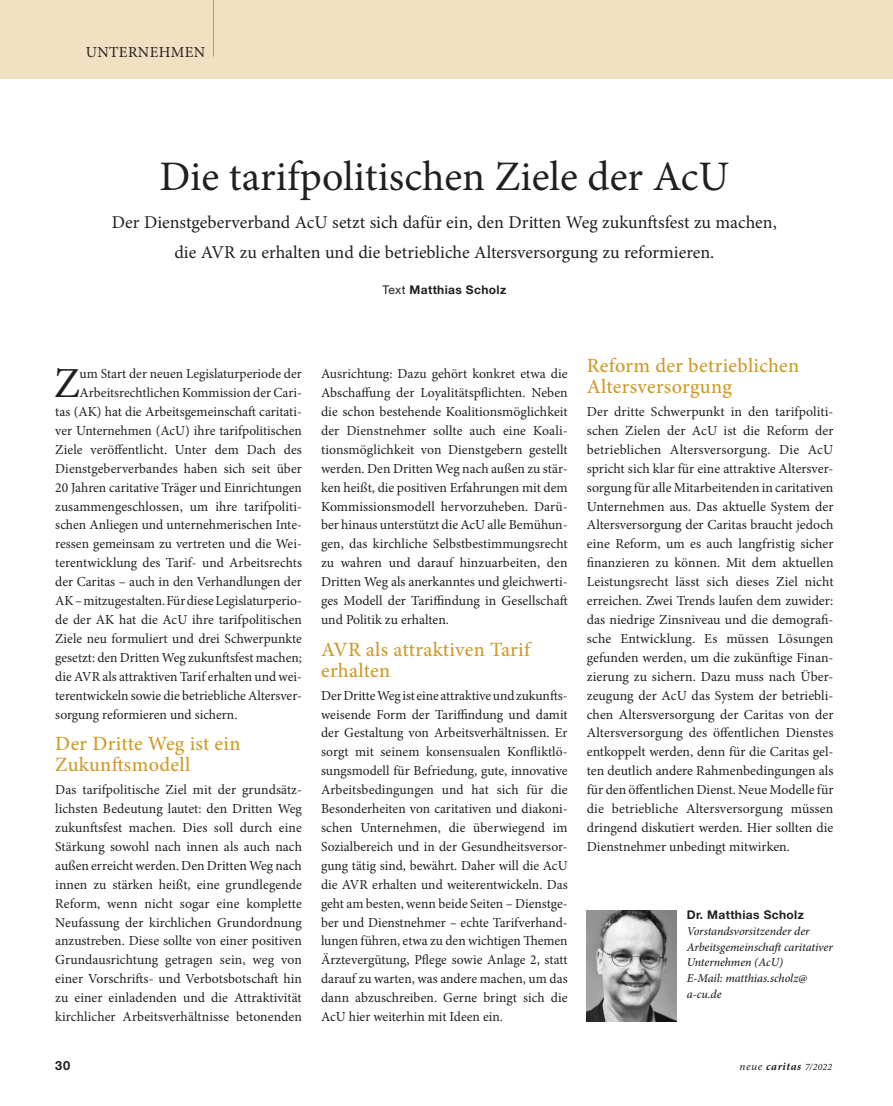
<style>
.page{position:relative;width:893px;height:1106px;background:#fff}
.page>*{position:absolute;margin:0;border:0;box-sizing:border-box;transform-origin:0 0}
.Grundtext_Einleitung{font:42.9px "Minion Pro";color:#231f20}
.Head_-_Artikel__Ü1{font:42px "Minion Pro";color:#231f20}
.ZÜ1_2-zeilig{font:500 20.25px/21px "Minion Pro";letter-spacing:.015em;color:#cf9b2a}
.Head_-_Vorspann{font:18px/29.1px "Minion Pro";color:#231f20;text-align:center}
.Rubrik_links_10_2pt{font:15.3px "Minion Pro";letter-spacing:.025em;color:#231f20}
.Grundtext_ohne_Einzu{font:13.8px/18.9px "Minion Pro";color:#231f20;text-align:justify}
.Grundtext_Einleitung-2{font:13.8px "Minion Pro";color:#231f20}
.t1{font:700 12.75px "Helvetica Neue LT Std";color:#231f20}
.Autor_in__Funktion{font:italic 500 12px/15.8px "Minion Pro";letter-spacing:-.005em;color:#231f20}
.Head_-_Autor_in{font:700 12px "Helvetica Neue LT Std";letter-spacing:.03em;color:#231f20}
.Autor_in__Name{font:700 12px "Helvetica Neue LT Std";letter-spacing:.03em;color:#231f20}
.t2{font:italic 700 11.25px "Minion Pro";letter-spacing:.05em;color:#231f20}
.s1{font-size:13.2px}
.s2{font-weight:400}
.s3{font-weight:400;font-size:9.75px}
</style>
<div class="page">
<div style="left:0;top:0;width:893px;height:79px;background:#f1e0c1"></div>
<hr style="left:213px;top:0;width:1px;height:57px;background:#cf9b2a">
<img style="left:587px;top:910px;width:89px;height:111px">
<p class="Rubrik_links_10_2pt" style="left:86px;top:41px;width:121px">UNTERNEHMEN</p>
<p class="Rubrik_links_10_2pt" style="left:174px;top:41px;width:68px">XXX <span class="s1">xxx</span></p>
<p class="Head_-_Artikel__Ü1" style="left:159px;top:148px;width:571px">Die tarifpolitischen Ziele der AcU</p>
<p class="Head_-_Vorspann" style="left:112px;top:208px;width:666px">Der Dienstgeberverband AcU setzt sich dafür ein, den Dritten Weg zukunftsfest zu machen, die AVR zu erhalten und die betriebliche Altersversorgung zu reformieren.</p>
<p class="Head_-_Autor_in" style="left:382px;top:283px;width:125px"><span class="s2">Text</span> Matthias Scholz</p>
<p class="Grundtext_Einleitung" style="left:54px;top:354px;width:27px">Z</p>
<p class="Grundtext_Einleitung-2" style="left:80px;top:364px;width:224px">um Start der neuen Legislaturperiode der</p>
<p class="Grundtext_Einleitung-2" style="left:80px;top:383px;width:224px">Arbeitsrechtlichen Kommission der Cari-</p>
<p class="Grundtext_Einleitung-2" style="left:55px;top:402px;width:248px">tas (AK) hat die Arbeitsgemeinschaft caritati-</p>
<p class="Grundtext_Einleitung-2" style="left:55px;top:421px;width:248px">ver Unternehmen (AcU) ihre tarifpolitischen</p>
<p class="Grundtext_Einleitung-2" style="left:55px;top:440px;width:248px">Ziele veröffentlicht. Unter dem Dach des</p>
<p class="Grundtext_Einleitung-2" style="left:55px;top:459px;width:248px">Dienstgeberverbandes haben sich seit über</p>
<p class="Grundtext_Einleitung-2" style="left:55px;top:478px;width:248px">20 Jahren caritative Träger und Einrichtungen</p>
<p class="Grundtext_Einleitung-2" style="left:55px;top:497px;width:248px">zusammengeschlossen, um ihre tarifpoliti-</p>
<p class="Grundtext_Einleitung-2" style="left:55px;top:516px;width:248px">schen Anliegen und unternehmerischen Inte-</p>
<p class="Grundtext_Einleitung-2" style="left:55px;top:534px;width:248px">ressen gemeinsam zu vertreten und die Wei-</p>
<p class="Grundtext_Einleitung-2" style="left:55px;top:553px;width:248px">terentwicklung des Tarif- und Arbeitsrechts</p>
<p class="Grundtext_Einleitung-2" style="left:55px;top:572px;width:248px">der Caritas – auch in den Verhandlungen der</p>
<p class="Grundtext_Einleitung-2" style="left:55px;top:591px;width:247px">AK – mitzugestalten. Für diese Legislaturperio-</p>
<p class="Grundtext_Einleitung-2" style="left:55px;top:610px;width:248px">de der AK hat die AcU ihre tarifpolitischen</p>
<p class="Grundtext_Einleitung-2" style="left:55px;top:629px;width:248px">Ziele neu formuliert und drei Schwerpunkte</p>
<p class="Grundtext_Einleitung-2" style="left:55px;top:648px;width:248px">gesetzt: den Dritten Weg zukunftsfest machen;</p>
<p class="Grundtext_Einleitung-2" style="left:55px;top:667px;width:248px">die AVR als attraktiven Tarif erhalten und wei-</p>
<p class="Grundtext_Einleitung-2" style="left:55px;top:686px;width:248px">terentwickeln sowie die betriebliche Altersver-</p>
<p class="Grundtext_Einleitung-2" style="left:55px;top:705px;width:184px">sorgung reformieren und sichern.</p>
<p class="ZÜ1_2-zeilig" style="left:55px;top:733px;width:187px">Der Dritte Weg ist ein<br>Zukunftsmodell</p>
<p class="Grundtext_ohne_Einzu" style="left:55px;top:780px;width:248px">Das tarifpolitische Ziel mit der grundsätz&shy;lichsten Bedeutung lautet: den Dritten Weg zukunftsfest machen. Dies soll durch eine Stärkung sowohl nach innen als auch nach außen erreicht werden. Den Dritten Weg nach innen zu stärken heißt, eine grundlegende Reform, wenn nicht sogar eine komplette Neufassung der kirchlichen Grundordnung anzustreben. Diese sollte von einer positiven Grundausrichtung getragen sein, weg von einer Vorschrifts- und Verbotsbotschaft hin zu einer einladenden und die Attraktivität kirchlicher Arbeitsverhältnisse betonenden</p>
<p class="Grundtext_ohne_Einzu" style="left:321px;top:364px;width:248px">Ausrichtung: Dazu gehört konkret etwa die Abschaffung der Loyalitätspflichten. Neben die schon bestehende Koalitionsmöglichkeit der Dienstnehmer sollte auch eine Koali&shy;tionsmöglichkeit von Dienstgebern gestellt werden. Den Dritten Weg nach außen zu stär&shy;ken heißt, die positiven Erfahrungen mit dem Kommissionsmodell hervorzuheben. Darü&shy;ber hinaus unterstützt die AcU alle Bemühun&shy;gen, das kirchliche Selbstbestimmungsrecht zu wahren und darauf hinzuarbeiten, den Dritten Weg als anerkanntes und gleichwerti&shy;ges Modell der Tariffindung in Gesellschaft und Politik zu erhalten.</p>
<p class="ZÜ1_2-zeilig" style="left:321px;top:639px;width:211px">AVR als attraktiven Tarif erhalten</p>
<p class="Grundtext_ohne_Einzu" style="left:321px;top:686px;width:248px">Der Dritte Weg ist eine attraktive und zukunfts&shy;weisende Form der Tariffindung und damit der Gestaltung von Arbeitsverhältnissen. Er sorgt mit seinem konsensualen Konfliktlö&shy;sungsmodell für Befriedung, gute, innovative Arbeitsbedingungen und hat sich für die Besonderheiten von caritativen und diakoni&shy;schen Unternehmen, die überwiegend im Sozialbereich und in der Gesundheitsversor&shy;gung tätig sind, bewährt. Daher will die AcU die AVR erhalten und weiterentwickeln. Das geht am besten, wenn beide Seiten – Dienstge&shy;ber und Dienstnehmer – echte Tarifverhand&shy;lungen führen, etwa zu den wichtigen Themen Ärztevergütung, Pflege sowie Anlage 2, statt darauf zu warten, was andere machen, um das dann abzuschreiben. Gerne bringt sich die AcU hier weiterhin mit Ideen ein.</p>
<p class="ZÜ1_2-zeilig" style="left:587px;top:355px;width:214px">Reform der betrieblichen<br>Altersversorgung</p>
<p class="Grundtext_ohne_Einzu" style="left:587px;top:402px;width:248px">Der dritte Schwerpunkt in den tarifpoliti&shy;schen Zielen der AcU ist die Reform der betrieblichen Altersversorgung. Die AcU spricht sich klar für eine attraktive Altersver&shy;sorgung für alle Mitarbeitenden in caritativen Unternehmen aus. Das aktuelle System der Altersversorgung der Caritas braucht jedoch eine Reform, um es auch langfristig sicher finanzieren zu können. Mit dem aktuellen Leistungsrecht lässt sich dieses Ziel nicht erreichen. Zwei Trends laufen dem zuwider: das niedrige Zinsniveau und die demografi&shy;sche Entwicklung. Es müssen Lösungen gefunden werden, um die zukünftige Finan&shy;zierung zu sichern. Dazu muss nach Über&shy;zeugung der AcU das System der betriebli&shy;chen Altersversorgung der Caritas von der Altersversorgung des öffentlichen Dienstes entkoppelt werden, denn für die Caritas gel&shy;ten deutlich andere Rahmenbedingungen als für den öffentlichen Dienst. Neue Modelle für die betriebliche Altersversorgung müssen dringend diskutiert werden. Hier sollten die Dienstnehmer unbedingt mitwirken.</p>
<p class="Autor_in__Name" style="left:687px;top:907px;width:119px">Dr. Matthias Scholz</p>
<p class="Autor_in__Funktion" style="left:687px;top:923px;width:148px">Vorstandsvorsitzender der<br>Arbeitsgemeinschaft caritativer<br>Unternehmen (AcU)</p>
<p class="Autor_in__Funktion" style="left:687px;top:970px;width:122px">E-Mail: matthias.scholz@ a-cu.de</p>
<p class="t1" style="left:55px;top:1057px;width:16px">30</p>
<p class="t2" style="left:740px;top:1058px;width:94px"><span class="s2">neue</span> caritas <span class="s3">7/2022</span></p>
</div>
